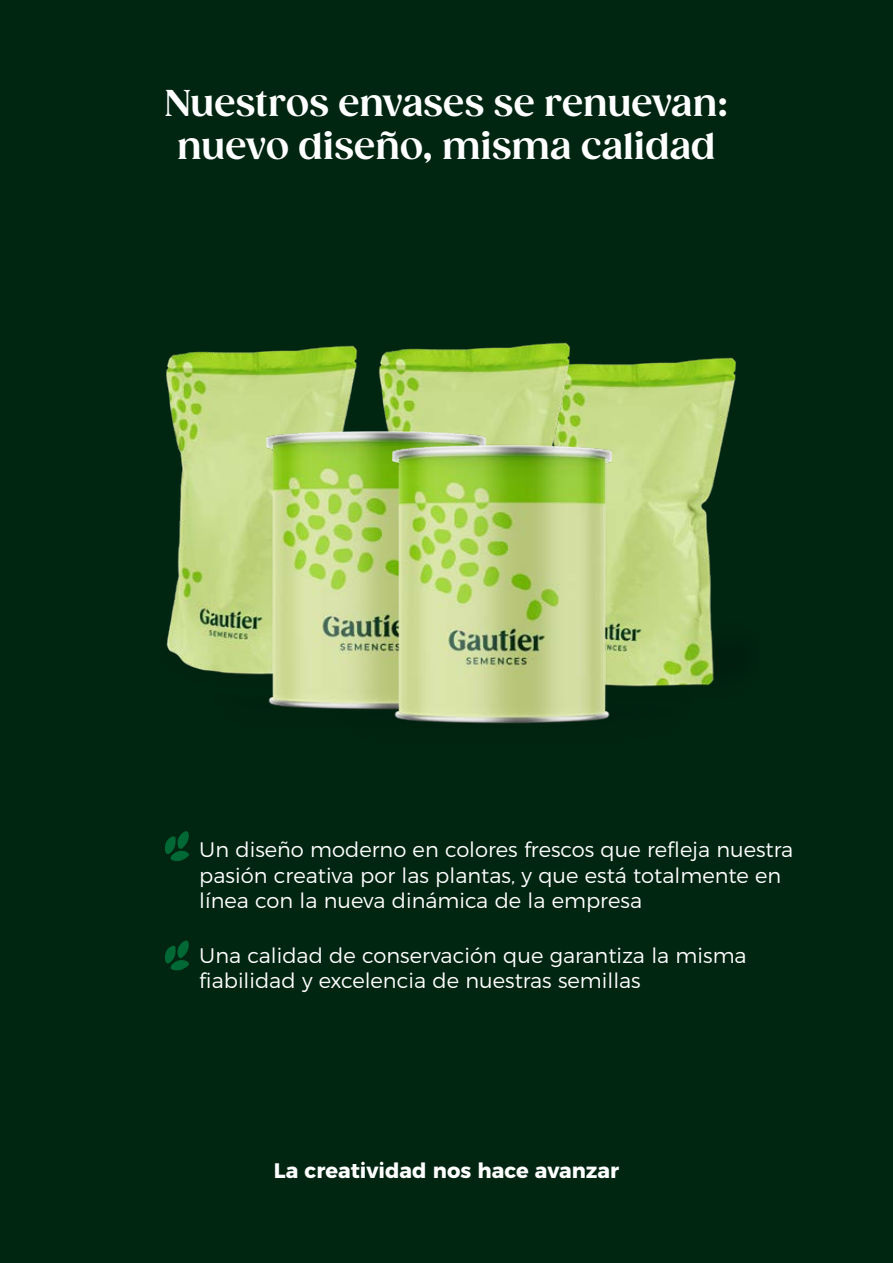
<style>
.page{position:relative;width:893px;height:1263px;background:#002511}
.page>*{position:absolute;margin:0;border:0;box-sizing:border-box;transform-origin:0 0}
.t1{font:700 36px/43.2px "Gazpacho";color:#fff;text-align:center}
.t2{font:300 21px/25.2px "Montserrat";color:#fff}
.t3{font:700 21px "Montserrat";color:#fff}
</style>
<div class="page">
<svg style="left:165px;top:831px;width:24px;height:30px"></svg>
<svg style="left:165px;top:940px;width:24px;height:31px"></svg>
<img style="left:196px;top:345px;width:159px;height:7px">
<img style="left:595px;top:357px;width:141px;height:91px">
<img style="left:355px;top:342px;width:215px;height:10px">
<img style="left:166px;top:352px;width:429px;height:355px">
<img style="left:284px;top:366px;width:437px;height:358px">
<h1 class="t1" style="left:165px;top:81px;width:565px">Nuestros envases se renuevan: nuevo diseño, misma calidad</h1>
<p class="t2" style="left:199px;top:835px;width:595px">Un diseño moderno en colores frescos que refleja nuestra pasión creativa por las plantas, y que está totalmente en línea con la nueva dinámica de la empresa</p>
<p class="t2" style="left:199px;top:941px;width:549px">Una calidad de conservación que garantiza la misma fiabilidad y excelencia de nuestras semillas</p>
<p class="t3" style="left:274px;top:1153px;width:347px">La creatividad nos hace avanzar</p>
</div>
